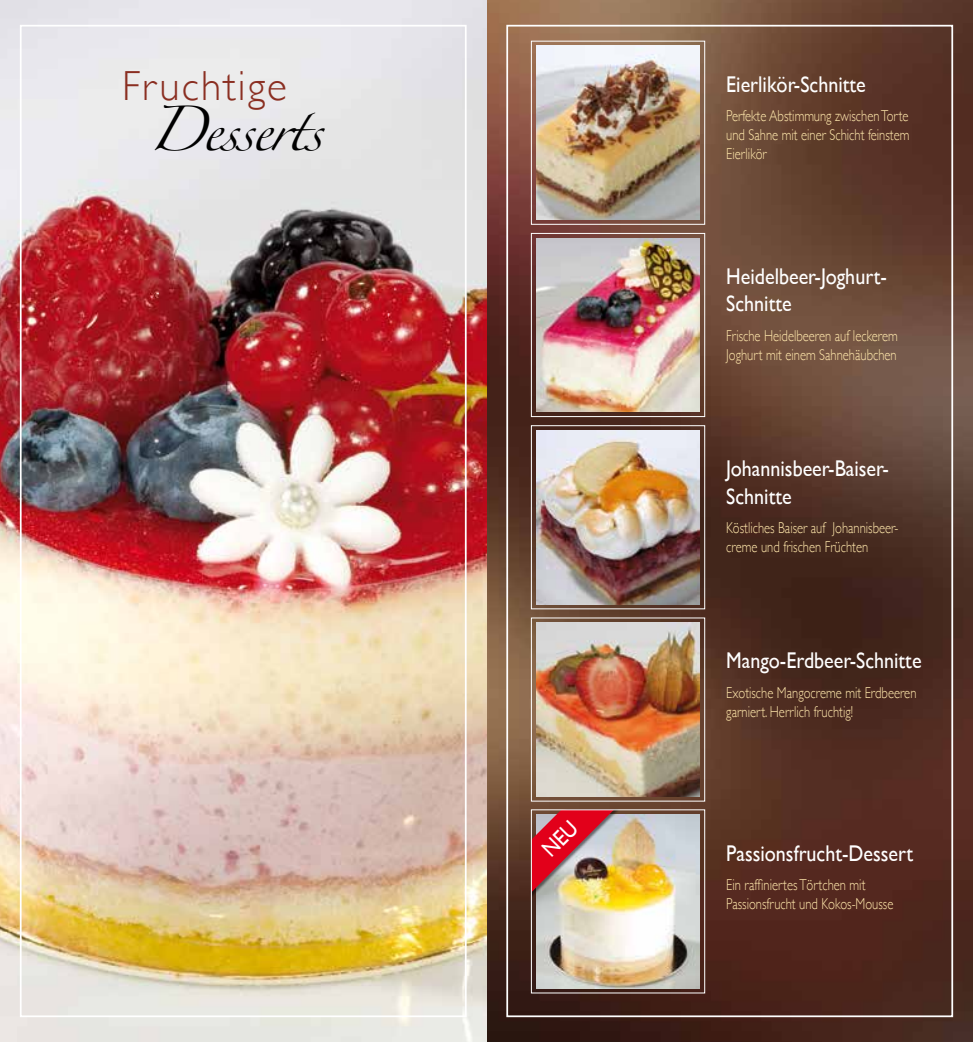
<style>
.page{position:relative;width:973px;height:1042px;background:#fff}
.page>*{position:absolute;margin:0;border:0;box-sizing:border-box;transform-origin:0 0}
.t1{font:300 42px "Gill Sans";letter-spacing:.05em;color:#8a2e21}
.t2{font:40.25px "Zapfino";letter-spacing:-.05em;color:#000}
.t3{font:22.75px/27.3px "Gill Sans";color:#fff;scale:.88 1}
.t4{font:300 15.75px/18.9px "Gill Sans";color:#ffe7ab;scale:.8 1}
</style>
<div class="page">
<img style="left:486px;top:0;width:486px;height:1042px">
<img style="left:0;top:0;width:486px;height:1042px">
<img style="left:536px;top:46px;width:163px;height:174px">
<img style="left:536px;top:238px;width:163px;height:174px">
<div style="left:531px;top:425px;width:173px;height:184px;border:1px solid #fff"></div>
<img style="left:536px;top:430px;width:163px;height:174px">
<img style="left:536px;top:623px;width:163px;height:173px">
<img style="left:536px;top:815px;width:163px;height:173px">
<div style="left:531px;top:41px;width:173px;height:183px;border:1px solid #fff"></div>
<div style="left:531px;top:233px;width:173px;height:184px;border:1px solid #fff"></div>
<div style="left:531px;top:810px;width:89px;height:90px;background:#000;opacity:.5"></div>
<img style="left:531px;top:810px;width:82px;height:82px">
<h1 class="t1" style="left:122px;top:53px;width:166px">Fruchtige</h1>
<h3 class="t3" style="left:726px;top:70px;width:160px">Eierlikör-Schnitte</h3>
<p class="t4" style="left:726px;top:106px;width:230px;text-align:justify">Perfekte Abstimmung zwischen Torte und Sahne mit einer Schicht feinstem Eierlikör</p>
<h2 class="t2" style="left:148px;top:113px;width:175px">Desserts</h2>
<h3 class="t3" style="left:726px;top:262px;width:184px">Heidelbeer-Joghurt-<br>Schnitte</h3>
<p class="t4" style="left:726px;top:325px;width:216px">Frische Heidelbeeren auf leckerem<br>Joghurt mit einem Sahnehäubchen</p>
<h3 class="t3" style="left:726px;top:455px;width:186px">Johannisbeer-Baiser-<br>Schnitte</h3>
<p class="t4" style="left:726px;top:517px;width:216px">Köstliches Baiser auf Johannisbeer&shy;creme und frischen Früchten</p>
<h3 class="t3" style="left:726px;top:647px;width:223px">Mango-Erdbeer-Schnitte</h3>
<p class="t4" style="left:726px;top:682px;width:239px">Exotische Mangocreme mit Erdbeeren garniert. Herrlich fruchtig!</p>
<h3 class="t3" style="left:726px;top:839px;width:214px">Passionsfrucht-Dessert</h3>
<p class="t4" style="left:726px;top:875px;width:210px">Ein raffiniertes Törtchen mit<br>Passionsfrucht und Kokos-Mousse</p>
</div>
